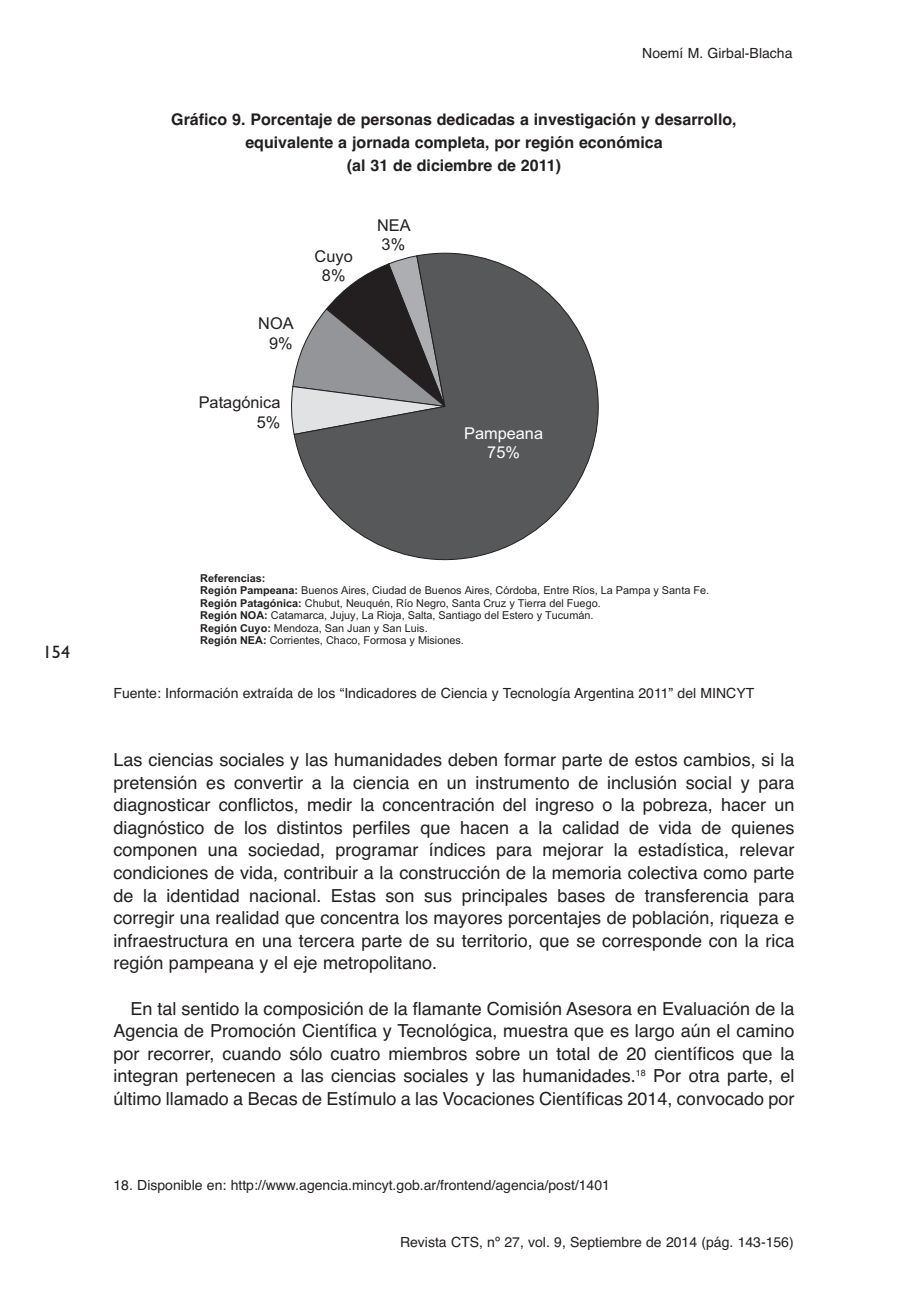
<style>
.page{position:relative;width:908px;height:1304px;background:#fff}
.page>*{position:absolute;margin:0;border:0;box-sizing:border-box;transform-origin:0 0}
.t1{font:18px/22.6px "Helvetica";color:#231f20;text-align:justify}
.t2{font:18px "Gill Sans";color:#231f20}
.t3{font:16.4px/19.6px "Arial";color:#231f20;text-align:right}
.t4{font:16.4px/19.6px "Arial";color:#fff;text-align:center}
.t5{font:700 16px/22.6px "Helvetica";color:#231f20;text-align:center}
.t6{font:14px "Helvetica";color:#231f20}
.t7{font:10.8px/12.4px "Arial";color:#231f20}
.s1{font-weight:700}
</style>
<div class="page">
<svg style="left:293px;top:252px;width:306px;height:309px"></svg>
<p class="t6" style="left:642px;top:45px;width:152px">Noemí M. Girbal-Blacha</p>
<p class="t5" style="left:171px;top:109px;width:566px">Gráfico 9. Porcentaje de personas dedicadas a investigación y desarrollo, equivalente a jornada completa, por región económica<br>(al 31 de diciembre de 2011)</p>
<p class="t3" style="left:258px;top:314px;width:37px">NOA<br>9%</p>
<p class="t3" style="left:199px;top:393px;width:83px">Patagónica<br>5%</p>
<p class="t3" style="left:314px;top:246px;width:40px;text-align:center">Cuyo<br>8%</p>
<p class="t3" style="left:377px;top:215px;width:35px;text-align:left">NEA<br>3%</p>
<p class="t4" style="left:464px;top:423px;width:80px">Pampeana<br>75%</p>
<p class="t2" style="left:43px;top:641px;width:28px">154</p>
<p class="t7" style="left:200px;top:572px;width:510px"><span class="s1">Referencias:<br>Región Pampeana:</span> Buenos Aires, Ciudad de Buenos Aires, Córdoba, Entre Ríos, La Pampa y Santa Fe.<br><span class="s1">Región Patagónica:</span> Chubut, Neuquén, Río Negro, Santa Cruz y Tierra del Fuego.<br><span class="s1">Región NOA:</span> Catamarca, Jujuy, La Rioja, Salta, Santiago del Estero y Tucumán.<br><span class="s1">Región Cuyo:</span> Mendoza, San Juan y San Luis.<br><span class="s1">Región NEA:</span> Corrientes, Chaco, Formosa y Misiones.</p>
<p class="t6" style="left:113px;top:685px;width:642px">Fuente: Información extraída de los “Indicadores de Ciencia y Tecnología Argentina 2011” del MINCYT</p>
<p class="t1" style="left:113px;top:748px;width:682px">Las ciencias sociales y las humanidades deben formar parte de estos cambios, si la pretensión es convertir a la ciencia en un instrumento de inclusión social y para diagnosticar conflictos, medir la concentración del ingreso o la pobreza, hacer un diagnóstico de los distintos perfiles que hacen a la calidad de vida de quienes componen una sociedad, programar índices para mejorar la estadística, relevar condiciones de vida, contribuir a la construcción de la memoria colectiva como parte de la identidad nacional. Estas son sus principales bases de transferencia para corregir una realidad que concentra los mayores porcentajes de población, riqueza e infraestructura en una tercera parte de su territorio, que se corresponde con la rica región pampeana y el eje metropolitano.</p>
<p class="t1" style="left:113px;top:997px;width:682px;text-indent:17px">En tal sentido la composición de la flamante Comisión Asesora en Evaluación de la Agencia de Promoción Científica y Tecnológica, muestra que es largo aún el camino por recorrer, cuando sólo cuatro miembros sobre un total de 20 científicos que la integran pertenecen a las ciencias sociales y las humanidades.<sup>18</sup> Por otra parte, el último llamado a Becas de Estímulo a las Vocaciones Científicas 2014, convocado por</p>
<p class="t6" style="left:113px;top:1177px;width:497px">18. Disponible en: http://www.agencia.mincyt.gob.ar/frontend/agencia/post/1401</p>
<p class="t6" style="left:400px;top:1234px;width:395px">Revista CTS, nº 27, vol. 9, Septiembre de 2014 (pág. 143-156)</p>
</div>
